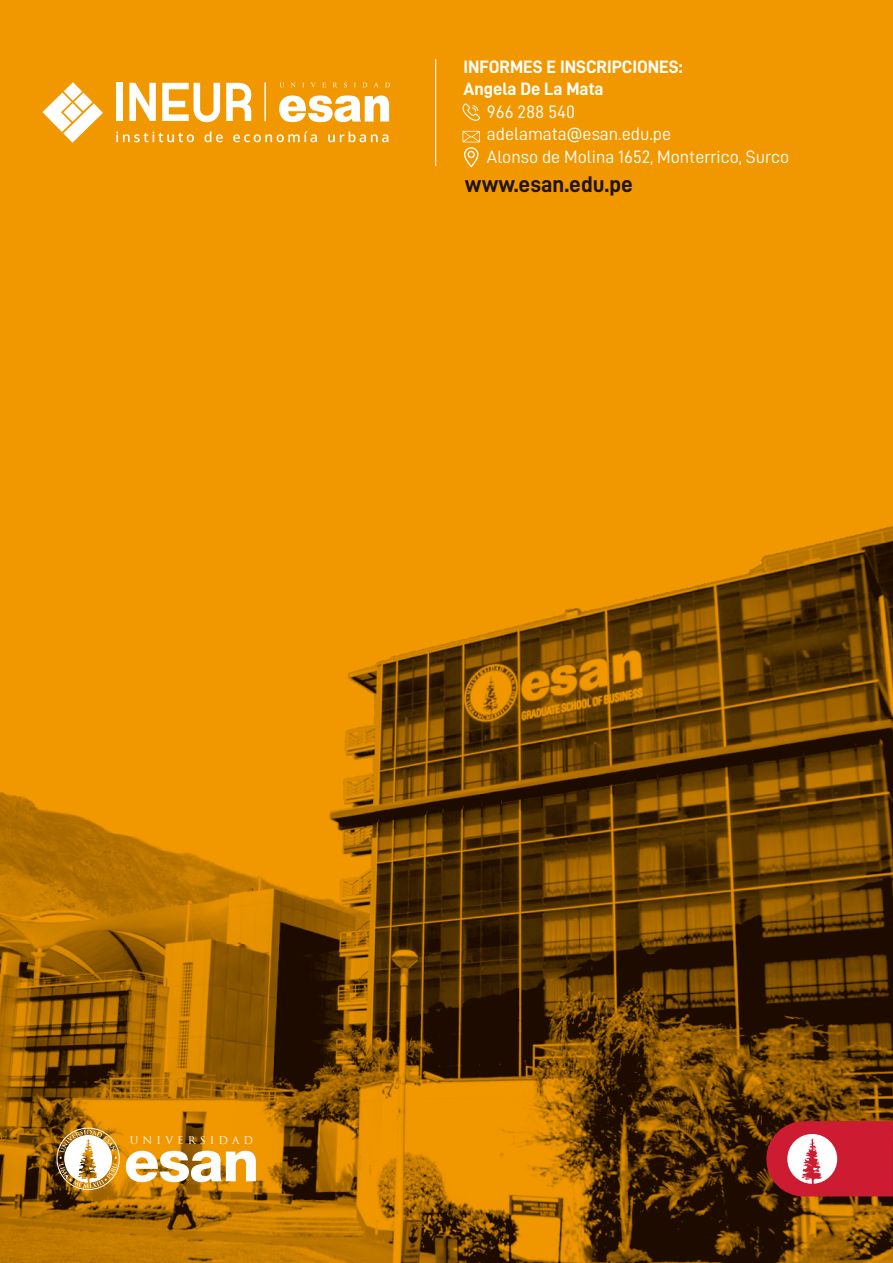
<style>
.page{position:relative;width:893px;height:1263px;background:#f19800}
.page>*{position:absolute;margin:0;border:0;box-sizing:border-box;transform-origin:0 0}
.t1{font:22.8px "D DIN Bold";color:#1f1410}
.t2{font:18px/22.5px "D DIN";color:#fff}
.t3{font:18px/22.5px "D DIN Bold";color:#fff}
.t4{font:10.35px "Trajan Pro";letter-spacing:.385em;color:#fff}
</style>
<div class="page">
<img style="left:1px;top:526px;width:892px;height:737px">
<svg style="left:766px;top:1121px;width:127px;height:75px;background:#cb4150"></svg>
<svg style="left:126px;top:1151px;width:130px;height:31px"></svg>
<div style="left:57px;top:1128px;width:63px;height:62px;border:1px solid #fff;border-radius:50%"></div>
<img style="left:59px;top:1130px;width:58px;height:58px">
<svg style="left:42px;top:82px;width:348px;height:61px"></svg>
<hr style="left:264px;top:82px;width:2px;height:39px;background:#fff">
<svg style="left:462px;top:104px;width:18px;height:17px"></svg>
<svg style="left:462px;top:131px;width:18px;height:36px"></svg>
<hr style="left:435px;top:59px;width:1px;height:107px;background:#fff">
<p class="t3" style="left:464px;top:55px;width:221px">INFORMES E INSCRIPCIONES:<br>Angela De La Mata</p>
<p class="t2" style="left:487px;top:100px;width:304px">966 288 540<br>adelamata@esan.edu.pe<br>Alonso de Molina 1652, Monterrico, Surco</p>
<p class="t1" style="left:465px;top:171px;width:169px">www.esan.edu.pe</p>
<p class="t4" style="left:130px;top:1133px;width:125px">UNIVERSIDAD</p>
</div>
